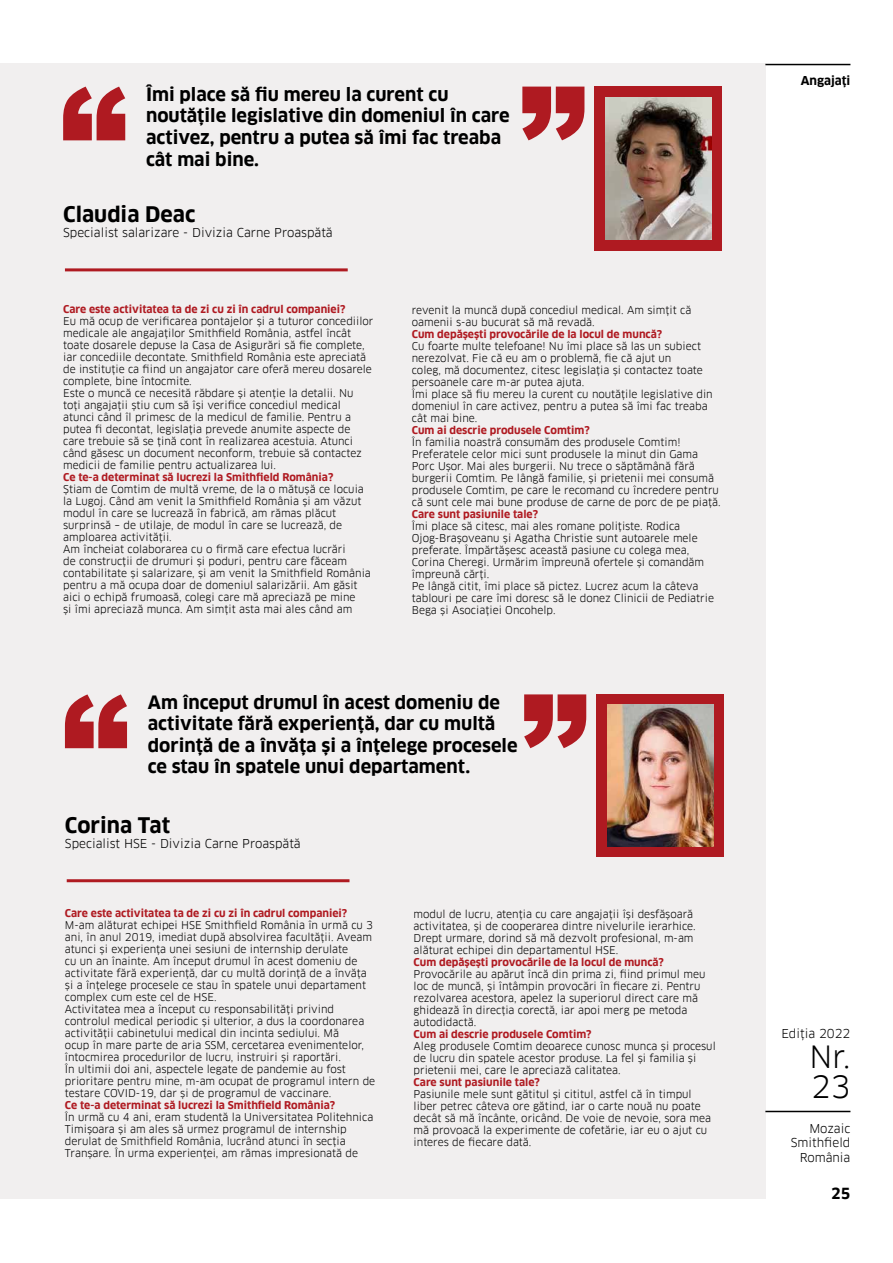
<style>
.page{position:relative;width:893px;height:1263px;background:#fff}
.page>*{position:absolute;margin:0;border:0;box-sizing:border-box;transform-origin:0 0}
.t1{font:30px/30px "Clan Pro";color:#000}
.t2{font:700 21px "Clan Pro";color:#000}
.t3{font:700 18px/21.6px "Clan Pro";color:#000}
.t4{font:700 15px "Clan Pro";color:#000}
.t5{font:12px/14.4px "Clan Pro";color:#000;text-align:right}
.t6{font:700 12px "Clan Pro";color:#000}
.t7{font:10.5px/12px "Clan Pro";color:#000}
.t8{font:700 10.5px "Clan Pro";color:#af1a21}
</style>
<div class="page">
<div style="left:0;top:63px;width:765px;height:1135px;background:#f1efef"></div>
<hr style="left:765px;top:64px;width:85px;height:1px;background:#000">
<hr style="left:765px;top:1111px;width:85px;height:1px;background:#000">
<div style="left:595px;top:87px;width:127px;height:164px;background:#af1a21"></div>
<div style="left:596px;top:694px;width:128px;height:163px;background:#af1a21"></div>
<img style="left:605px;top:98px;width:107px;height:142px">
<hr style="left:65px;top:268px;width:283px;height:3px;background:#af1a21">
<hr style="left:67px;top:879px;width:282px;height:3px;background:#af1a21">
<svg style="left:63px;top:87px;width:62px;height:53px"></svg>
<svg style="left:65px;top:694px;width:62px;height:54px"></svg>
<svg style="left:522px;top:87px;width:62px;height:53px"></svg>
<svg style="left:524px;top:694px;width:62px;height:54px"></svg>
<img style="left:607px;top:705px;width:106px;height:141px">
<h3 class="t3" style="left:146px;top:84px;width:365px">Îmi place să fiu mereu la curent cu noutățile legislative din domeniul în care activez, pentru a putea să îmi fac treaba cât mai bine.</h3>
<h2 class="t2" style="left:63px;top:202px;width:134px">Claudia Deac</h2>
<p class="t5" style="left:63px;top:225px;width:271px">Specialist salarizare - Divizia Carne Proaspătă</p>
<p class="t8" style="left:63px;top:303px;width:284px">Care este activitatea ta de zi cu zi în cadrul companiei?</p>
<p class="t7" style="left:63px;top:315px;width:312px">Eu mă ocup de verificarea pontajelor și a tuturor concediilor medicale ale angajaților Smithfield România, astfel încât toate dosarele depuse la Casa de Asigurări să fie complete, iar concediile decontate. Smithfield România este apreciată de instituție ca fiind un angajator care oferă mereu dosarele complete, bine întocmite.<br>Este o muncă ce necesită răbdare și atenție la detalii. Nu toți angajații știu cum să își verifice concediul medical atunci când îl primesc de la medicul de familie. Pentru a putea fi decontat, legislația prevede anumite aspecte de care trebuie să se țină cont în realizarea acestuia. Atunci când găsesc un document neconform, trebuie să contactez medicii de familie pentru actualizarea lui.</p>
<p class="t8" style="left:63px;top:471px;width:272px">Ce te-a determinat să lucrezi la Smithfield România?</p>
<p class="t7" style="left:63px;top:483px;width:309px">Știam de Comtim de multă vreme, de la o mătușă ce locuia la Lugoj. Când am venit la Smithfield România și am văzut modul în care se lucrează în fabrică, am rămas plăcut surprinsă – de utilaje, de modul în care se lucrează, de amploarea activității.<br>Am încheiat colaborarea cu o firmă care efectua lucrări<br>de construcții de drumuri și poduri, pentru care făceam contabilitate și salarizare, și am venit la Smithfield România pentru a mă ocupa doar de domeniul salarizării. Am găsit aici o echipă frumoasă, colegi care mă apreciază pe mine<br>și îmi apreciază munca. Am simțit asta mai ales când am</p>
<p class="t7" style="left:412px;top:304px;width:281px">revenit la muncă după concediul medical. Am simțit că oamenii s-au bucurat să mă revadă.</p>
<p class="t8" style="left:412px;top:328px;width:252px">Cum depășești provocările de la locul de muncă?</p>
<p class="t7" style="left:412px;top:340px;width:302px">Cu foarte multe telefoane! Nu îmi place să las un subiect nerezolvat. Fie că eu am o problemă, fie că ajut un<br>coleg, mă documentez, citesc legislația și contactez toate persoanele care m-ar putea ajuta.<br>Îmi place să fiu mereu la curent cu noutățile legislative din domeniul în care activez, pentru a putea să îmi fac treaba cât mai bine.</p>
<p class="t8" style="left:412px;top:424px;width:179px">Cum ai descrie produsele Comtim?</p>
<p class="t7" style="left:412px;top:437px;width:310px">În familia noastră consumăm des produsele Comtim!<br>Preferatele celor mici sunt produsele la minut din Gama Porc Ușor. Mai ales burgerii. Nu trece o săptămână fără burgerii Comtim. Pe lângă familie, și prietenii mei consumă produsele Comtim, pe care le recomand cu încredere pentru că sunt cele mai bune produse de carne de porc de pe piață.</p>
<p class="t8" style="left:412px;top:508px;width:128px">Care sunt pasiunile tale?</p>
<p class="t7" style="left:412px;top:521px;width:304px">Îmi place să citesc, mai ales romane polițiste. Rodica Ojog-Brașoveanu și Agatha Christie sunt autoarele mele preferate. Împărtășesc această pasiune cu colega mea, Corina Cheregi. Urmărim împreună ofertele și comandăm împreună cărți.<br>Pe lângă citit, îmi place să pictez. Lucrez acum la câteva tablouri pe care îmi doresc să le donez Clinicii de Pediatrie Bega și Asociației Oncohelp.</p>
<h3 class="t3" style="left:148px;top:691px;width:371px">Am început drumul în acest domeniu de activitate fără experiență, dar cu multă dorință de a învăța și a înțelege procesele ce stau în spatele unui departament.</h3>
<h2 class="t2" style="left:65px;top:813px;width:107px">Corina Tat</h2>
<p class="t5" style="left:65px;top:836px;width:237px">Specialist HSE - Divizia Carne Proaspătă</p>
<p class="t8" style="left:65px;top:906px;width:284px">Care este activitatea ta de zi cu zi în cadrul companiei?</p>
<p class="t7" style="left:65px;top:919px;width:312px">M-am alăturat echipei HSE Smithfield România în urmă cu 3 ani, în anul 2019, imediat după absolvirea facultății. Aveam atunci și experiența unei sesiuni de internship derulate<br>cu un an înainte. Am început drumul în acest domeniu de activitate fără experiență, dar cu multă dorință de a învăța și a înțelege procesele ce stau în spatele unui departament complex cum este cel de HSE.<br>Activitatea mea a început cu responsabilități privind controlul medical periodic și ulterior, a dus la coordonarea activității cabinetului medical din incinta sediului. Mă<br>ocup în mare parte de aria SSM, cercetarea evenimentelor, întocmirea procedurilor de lucru, instruiri și raportări.<br>În ultimii doi ani, aspectele legate de pandemie au fost prioritare pentru mine, m-am ocupat de programul intern de testare COVID-19, dar și de programul de vaccinare.</p>
<p class="t8" style="left:65px;top:1098px;width:272px">Ce te-a determinat să lucrezi la Smithfield România?</p>
<p class="t7" style="left:65px;top:1111px;width:310px">În urmă cu 4 ani, eram studentă la Universitatea Politehnica Timișoara și am ales să urmez programul de internship derulat de Smithfield România, lucrând atunci în secția Tranșare. În urma experienței, am rămas impresionată de</p>
<p class="t7" style="left:414px;top:908px;width:283px">modul de lucru, atenția cu care angajații își desfășoară activitatea, și de cooperarea dintre nivelurile ierarhice.<br>Drept urmare, dorind să mă dezvolt profesional, m-am alăturat echipei din departamentul HSE.</p>
<p class="t8" style="left:414px;top:956px;width:252px">Cum depășești provocările de la locul de muncă?</p>
<p class="t7" style="left:414px;top:968px;width:293px">Provocările au apărut încă din prima zi, fiind primul meu loc de muncă, și întâmpin provocări în fiecare zi. Pentru rezolvarea acestora, apelez la superiorul direct care mă ghidează în direcția corectă, iar apoi merg pe metoda autodidactă.</p>
<p class="t8" style="left:414px;top:1028px;width:179px">Cum ai descrie produsele Comtim?</p>
<p class="t7" style="left:414px;top:1040px;width:304px">Aleg produsele Comtim deoarece cunosc munca și procesul de lucru din spatele acestor produse. La fel și familia și prietenii mei, care le apreciază calitatea.</p>
<p class="t8" style="left:414px;top:1076px;width:128px">Care sunt pasiunile tale?</p>
<p class="t7" style="left:414px;top:1088px;width:299px">Pasiunile mele sunt gătitul și cititul, astfel că în timpul liber petrec câteva ore gătind, iar o carte nouă nu poate decât să mă încânte, oricând. De voie de nevoie, sora mea mă provoacă la experimente de cofetărie, iar eu o ajut cu interes de fiecare dată.</p>
<p class="t6" style="left:801px;top:73px;width:51px">Angajați</p>
<p class="t5" style="left:781px;top:1026px;width:71px">Ediția 2022</p>
<h1 class="t1" style="left:809px;top:1042px;width:42px">Nr.<br>23</h1>
<p class="t5" style="left:791px;top:1121px;width:61px">Mozaic<br>Smithfield<br>România</p>
<h3 class="t4" style="left:831px;top:1184px;width:21px">25</h3>
</div>
